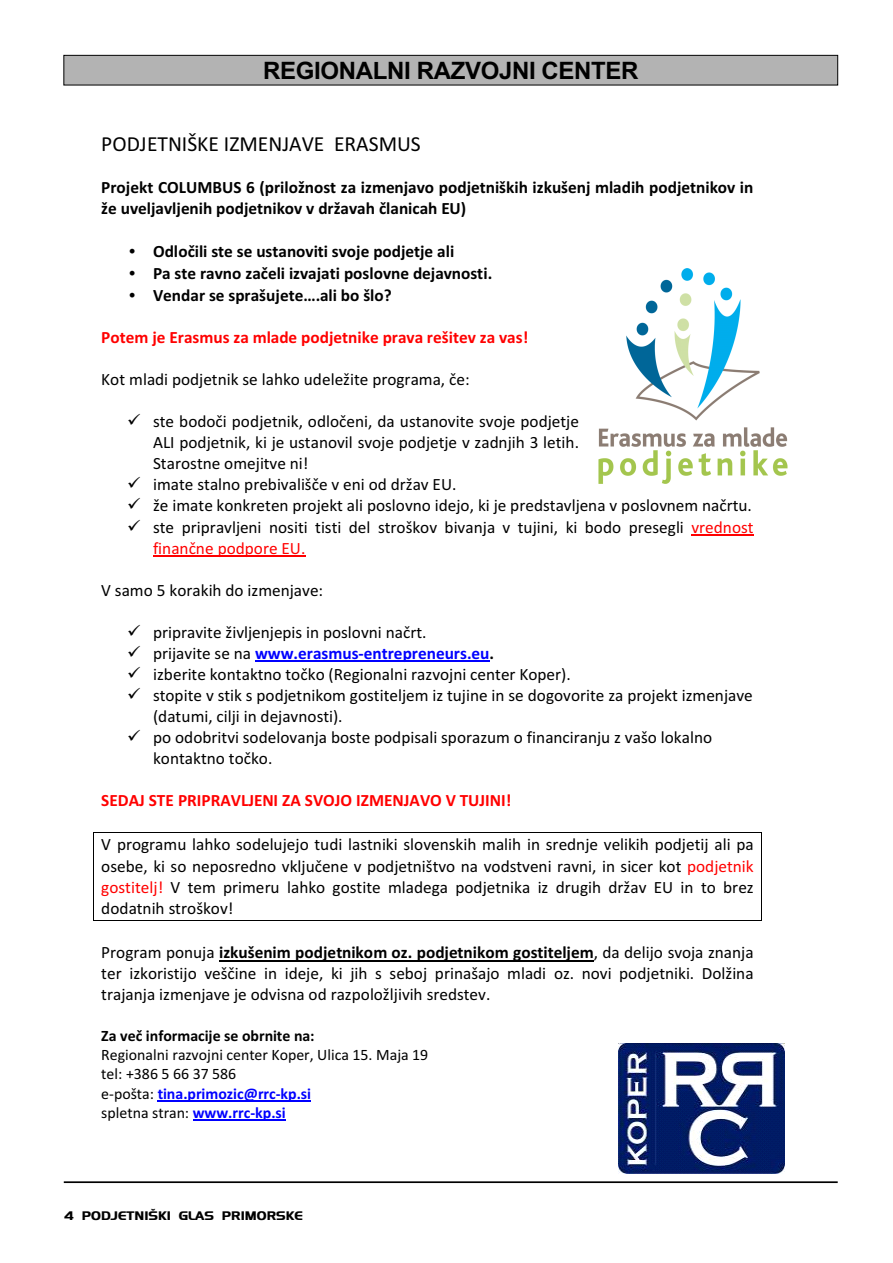
<style>
.page{position:relative;width:893px;height:1263px;background:#fff}
.page>*{position:absolute;margin:0;border:0;box-sizing:border-box;transform-origin:0 0}
.t1{font:700 24px "Arial";letter-spacing:-.015em;color:#000}
.t2{font:21.6px "Calibri";color:#000}
.t3{font:17.25px/21px "Calibri";color:#000;text-align:justify}
.t4{font:700 17.25px/21px "Calibri";color:#000}
.t5{font:700 17.25px "Calibri";color:#f00}
.t6{font:700 17.25px "Calibri";color:#00f}
.t7{font:17.25px "Symbol";color:#000}
.t8{font:15.9px/19.4px "Calibri";color:#000}
.t9{font:700 15.9px "Calibri";color:#000}
.t10{font:700 12px "SLO Handel Gothic";color:#000}
.s1{color:#f00}
.s2{font-weight:400;color:#000}
.s3{color:#000}
.s4{font-weight:700}
.s5{font-weight:700;color:#00f}
</style>
<div class="page">
<svg style="left:63px;top:54px;width:776px;height:32px;background:#aaa"></svg>
<hr style="left:64px;top:1181px;width:774px;height:2px;background:#000">
<hr style="left:691px;top:534px;width:62px;height:2px;background:#f00">
<hr style="left:153px;top:555px;width:152px;height:2px;background:#f00">
<hr style="left:255px;top:661px;width:234px;height:1px;background:#00f">
<hr style="left:94px;top:832px;width:667px;height:1px;background:#000">
<hr style="left:94px;top:920px;width:667px;height:1px;background:#000">
<svg style="left:93px;top:832px;width:1px;height:89px"></svg>
<svg style="left:761px;top:832px;width:1px;height:89px"></svg>
<hr style="left:219px;top:960px;width:375px;height:1px;background:#000">
<hr style="left:158px;top:1100px;width:153px;height:1px;background:#00f">
<hr style="left:193px;top:1120px;width:93px;height:1px;background:#00f">
<img style="left:598px;top:268px;width:190px;height:216px">
<img style="left:618px;top:1044px;width:167px;height:129px">
<h1 class="t1" style="left:263px;top:62px;width:377px">REGIONALNI RAZVOJNI CENTER</h1>
<p class="t2" style="left:101px;top:135px;width:321px">PODJETNIŠKE IZMENJAVE ERASMUS</p>
<p class="t4" style="left:101px;top:178px;width:654px">Projekt COLUMBUS 6 (priložnost za izmenjavo podjetniških izkušenj mladih podjetnikov in že uveljavljenih podjetnikov v državah èlanicah EU)</p>
<p class="t4" style="left:153px;top:242px;width:303px">Odloèili ste se ustanoviti svoje podjetje ali</p>
<p class="t7" style="left:127px;top:286px;width:49px">•</p>
<p class="t4" style="left:153px;top:264px;width:341px;line-height:21.9px">Pa ste ravno zaèeli izvajati poslovne dejavnosti.<br>Vendar se sprašujete….ali bo šlo?</p>
<p class="t5" style="left:101px;top:330px;width:428px">Potem je Erasmus za mlade podjetnike prava rešitev za vas!</p>
<p class="t3" style="left:101px;top:370px;width:370px">Kot mladi podjetnik se lahko udeležite programa, èe:</p>
<p class="t3" style="left:127px;top:412px;width:453px;text-align:right">✓ste bodoèi podjetnik, odloèeni, da ustanovite svoje podjetje<br>ALI podjetnik, ki je ustanovil svoje podjetje v zadnjih 3 letih.</p>
<p class="t3" style="left:153px;top:455px;width:157px">Starostne omejitve ni!</p>
<p class="t3" style="left:153px;top:476px;width:305px">imate stalno prebivališèe v eni od držav EU.</p>
<p class="t3" style="left:153px;top:497px;width:602px">že imate konkreten projekt ali poslovno idejo, ki je predstavljena v poslovnem naèrtu. ste pripravljeni nositi tisti del stroškov bivanja v tujini, ki bodo presegli <span class="s1">vrednost finanène podpore EU.</span></p>
<p class="t3" style="left:101px;top:581px;width:223px">V samo 5 korakih do izmenjave:</p>
<p class="t3" style="left:153px;top:623px;width:275px">pripravite življenjepis in poslovni naèrt.</p>
<p class="t6" style="left:153px;top:646px;width:342px"><span class="s2">prijavite se na</span> www.erasmus-entrepreneurs.eu<span class="s3">.</span></p>
<p class="t3" style="left:153px;top:665px;width:601px">izberite kontaktno toèko (Regionalni razvojni center Koper).<br>stopite v stik s podjetnikom gostiteljem iz tujine in se dogovorite za projekt izmenjave</p>
<p class="t3" style="left:153px;top:707px;width:561px;text-align:left">(datumi, cilji in dejavnosti).<br>po odobritvi sodelovanja boste podpisali sporazum o financiranju z vašo lokalno kontaktno toèko.</p>
<p class="t5" style="left:101px;top:793px;width:412px">SEDAJ STE PRIPRAVLJENI ZA SVOJO IZMENJAVO V TUJINI!</p>
<p class="t3" style="left:101px;top:835px;width:654px">V programu lahko sodelujejo tudi lastniki slovenskih malih in srednje velikih podjetij ali pa osebe, ki so neposredno vkljuèene v podjetništvo na vodstveni ravni, in sicer kot <span class="s1">podjetnik gostitelj!</span> V tem primeru lahko gostite mladega podjetnika iz drugih držav EU in to brez dodatnih stroškov!</p>
<p class="t3" style="left:101px;top:943px;width:654px">Program ponuja <span class="s4">izkušenim podjetnikom oz. podjetnikom gostiteljem</span>, da delijo svoja znanja ter izkoristijo vešèine in ideje, ki jih s seboj prinašajo mladi oz. novi podjetniki. Dolžina trajanja izmenjave je odvisna od razpoložljivih sredstev.</p>
<p class="t9" style="left:101px;top:1029px;width:215px">Za veè informacije se obrnite na:</p>
<p class="t8" style="left:101px;top:1046px;width:328px">Regionalni razvojni center Koper, Ulica 15. Maja 19 tel: +386 5 66 37 586<br>e-pošta: <span class="s5">tina.primozic@rrc-kp.si<br></span>spletna stran: <span class="s5">www.rrc-kp.si</span></p>
<p class="t10" style="left:64px;top:1211px;width:240px">4 PODJETNI[KI GLAS PRIMORSKE</p>
</div>
